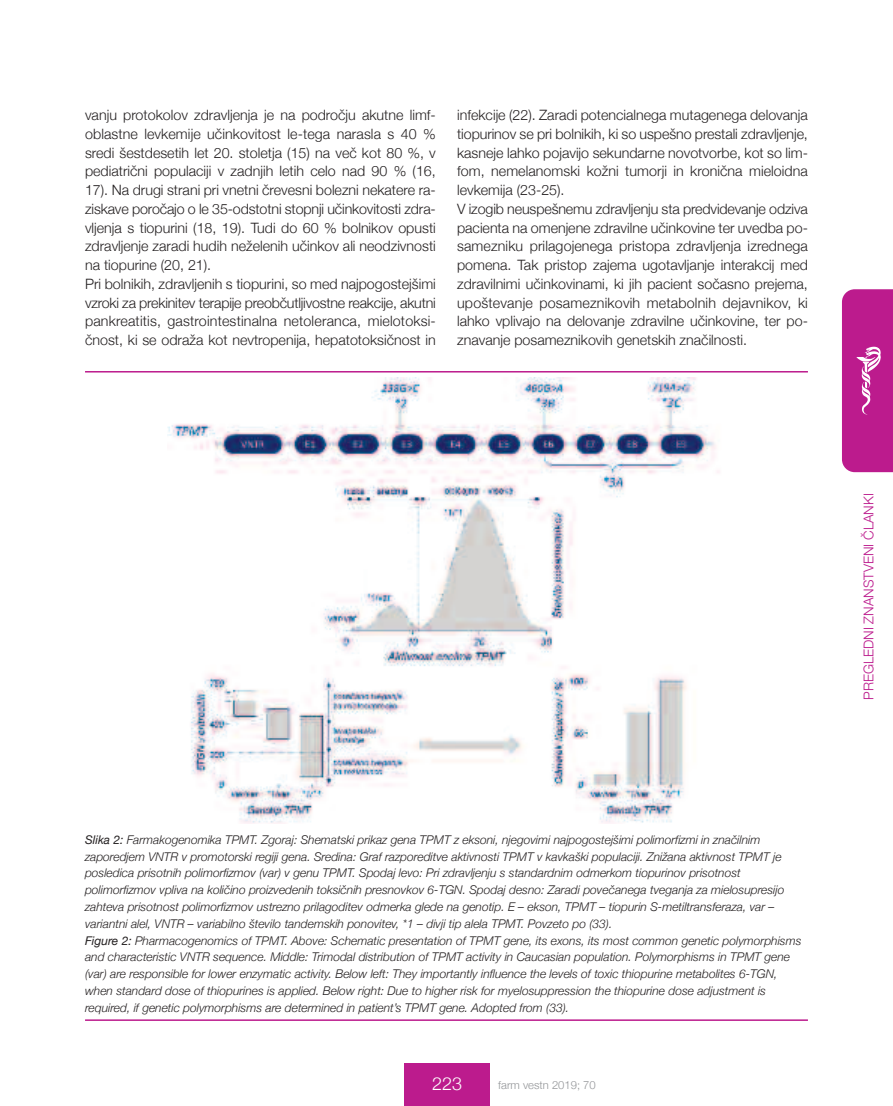
<style>
.page{position:relative;width:893px;height:1106px;background:#fff}
.page>*{position:absolute;margin:0;border:0;box-sizing:border-box;transform-origin:0 0}
.t1{font:300 18px "Helvetica Neue";color:#fff}
.t2{font:300 14.25px/18.8px "Helvetica Neue";color:#231f20}
.t3{font:300 13.5px "Helvetica Neue";color:#bc1b8d}
.t4{font:italic 300 12px/16.8px "Helvetica Neue";color:#231f20}
.t5{font:300 11.25px "Helvetica Neue";color:#939598}
.s1{font-weight:400}
</style>
<div class="page">
<div style="left:405px;top:1063px;width:85px;height:43px;background:#bc1b8d"></div>
<svg style="left:842px;top:289px;width:51px;height:183px"></svg>
<hr style="left:85px;top:371px;width:723px;height:1px;background:#bc1b8d">
<img style="left:168px;top:377px;width:551px;height:446px">
<hr style="left:85px;top:1019px;width:723px;height:1px;background:#bc1b8d">
<p class="t2" style="left:85px;top:105px;width:352px">vanju protokolov zdravljenja je na področju akutne limf&shy;oblastne levkemije učinkovitost le-tega narasla s 40 % sredi šestdesetih let 20. stoletja (15) na več kot 80 %, v pediatrični populaciji v zadnjih letih celo nad 90 % (16, 17). Na drugi strani pri vnetni črevesni bolezni nekatere ra&shy;ziskave poročajo o le 35-odstotni stopnji učinkovitosti zdra&shy;vljenja s tiopurini (18, 19). Tudi do 60 % bolnikov opusti zdravljenje zaradi hudih neželenih učinkov ali neodzivnosti na tiopurine (20, 21).<br>Pri bolnikih, zdravljenih s tiopurini, so med najpogostejšimi vzroki za prekinitev terapije preobčutljivostne reakcije, akutni pankreatitis, gastrointestinalna netoleranca, mielotoksi&shy;čnost, ki se odraža kot nevtropenija, hepatotoksičnost in</p>
<p class="t2" style="left:457px;top:105px;width:352px">infekcije (22). Zaradi potencialnega mutagenega delovanja tiopurinov se pri bolnikih, ki so uspešno prestali zdravljenje, kasneje lahko pojavijo sekundarne novotvorbe, kot so lim&shy;fom, nemelanomski kožni tumorji in kronična mieloidna levkemija (23-25).<br>V izogib neuspešnemu zdravljenju sta predvidevanje odziva pacienta na omenjene zdravilne učinkovine ter uvedba po&shy;samezniku prilagojenega pristopa zdravljenja izrednega pomena. Tak pristop zajema ugotavljanje interakcij med zdravilnimi učinkovinami, ki jih pacient sočasno prejema, upoštevanje posameznikovih metabolnih dejavnikov, ki lahko vplivajo na delovanje zdravilne učinkovine, ter po&shy;znavanje posameznikovih genetskih značilnosti.</p>
<p class="t4" style="left:85px;top:831px;width:718px"><span class="s1">Slika 2:</span> Farmakogenomika TPMT. Zgoraj: Shematski prikaz gena TPMT z eksoni, njegovimi najpogostejšimi polimorfizmi in značilnim zaporedjem VNTR v promotorski regiji gena. Sredina: Graf razporeditve aktivnosti TPMT v kavkaški populaciji. Znižana aktivnost TPMT je posledica prisotnih polimorfizmov (var) v genu TPMT. Spodaj levo: Pri zdravljenju s standardnim odmerkom tiopurinov prisotnost polimorfizmov vpliva na količino proizvedenih toksičnih presnovkov 6-TGN. Spodaj desno: Zaradi povečanega tveganja za mielosupresijo zahteva prisotnost polimorfizmov ustrezno prilagoditev odmerka glede na genotip. E – ekson, TPMT – tiopurin S-metiltransferaza, var – variantni alel, VNTR – variabilno število tandemskih ponovitev, *1 – divji tip alela TPMT. Povzeto po (33).<br><span class="s1">Figure 2:</span> Pharmacogenomics of TPMT. Above: Schematic presentation of TPMT gene, its exons, its most common genetic polymorphisms and characteristic VNTR sequence. Middle: Trimodal distribution of TPMT activity in Caucasian population. Polymorphisms in TPMT gene (var) are responsible for lower enzymatic activity. Below left: They importantly influence the levels of toxic thiopurine metabolites 6-TGN, when standard dose of thiopurines is applied. Below right: Due to higher risk for myelosuppression the thiopurine dose adjustment is required, if genetic polymorphisms are determined in patient’s TPMT gene. Adopted from (33).</p>
<p class="t1" style="left:432px;top:1072px;width:32px">223</p>
<p class="t5" style="left:498px;top:1078px;width:99px">farm vestn 2019; 70</p>
<p class="t3" style="left:860px;top:700px;width:208px;rotate:-90deg">PREGLEDNI ZNANSTVENI ČLANKI</p>
</div>
